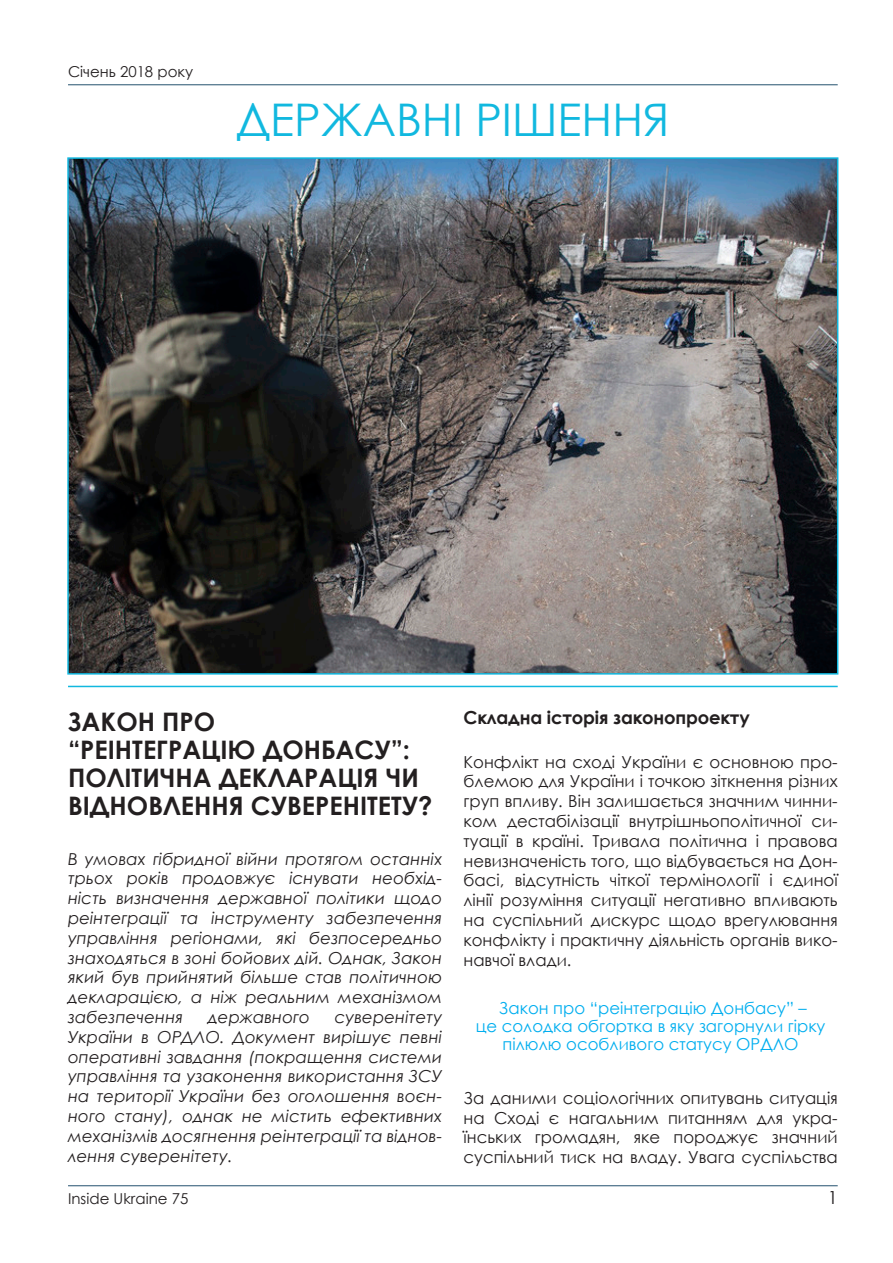
<style>
.page{position:relative;width:893px;height:1263px;background:#fff}
.page>*{position:absolute;margin:0;border:0;box-sizing:border-box;transform-origin:0 0}
.t1{font:45px "Century Gothic";color:#11b8df}
.t2{font:700 25.5px/28px "Century Gothic";color:#231f20}
.t3{font:700 18px "Century Gothic";letter-spacing:-.01em;color:#231f20}
.t4{font:18px "Century Gothic";color:#231f20}
.t5{font:italic 16.5px/19.8px "Century Gothic";letter-spacing:.005em;color:#231f20;text-align:justify}
.t6{font:16.5px/19.8px "Century Gothic";color:#231f20;text-align:justify}
.t7{font:16.5px/18.1px "Century Gothic";color:#00aeef;text-align:center}
.t8{font:15px "Century Gothic";color:#231f20}
</style>
<div class="page">
<hr style="left:68px;top:84px;width:770px;height:1px;background:#24516e">
<hr style="left:68px;top:1185px;width:770px;height:1px;background:#24516e">
<img style="left:70px;top:160px;width:765px;height:512px">
<hr style="left:68px;top:686px;width:770px;height:1px;background:#11b8df">
<p class="t8" style="left:68px;top:61px;width:127px">Січень 2018 року</p>
<h1 class="t1" style="left:236px;top:88px;width:435px">ДЕРЖАВНІ РІШЕННЯ</h1>
<h2 class="t2" style="left:68px;top:706px;width:366px">ЗАКОН ПРО<br>“РЕІНТЕГРАЦІЮ ДОНБАСУ”:<br>ПОЛІТИЧНА ДЕКЛАРАЦІЯ ЧИ<br>ВІДНОВЛЕННЯ СУВЕРЕНІТЕТУ?</h2>
<p class="t5" style="left:68px;top:848px;width:376px">В умовах гібридної війни протягом останніх трьох років продовжує існувати необхід&shy;ність визначення державної політики щодо реінтеграції та інструменту забезпечення управління регіонами, які безпосередньо знаходяться в зоні бойових дій. Однак, Закон який був прийнятий більше став політичною декларацією, а ніж реальним механізмом забезпечення</p>
<p class="t5" style="left:68px;top:1007px;width:376px;text-indent:267px">суверенітету України в ОРДЛО. Документ вирішує певні оперативні завдання (покращення системи управління та узаконення використання ЗСУ на території України без оголошення воєн&shy;ного стану), однак не містить ефективних механізмів досягнення реінтеграції та віднов&shy;лення суверенітету.</p>
<p class="t5" style="left:208px;top:1007px;width:103px">державного</p>
<p class="t8" style="left:68px;top:1188px;width:122px">Inside Ukraine 75</p>
<p class="t3" style="left:463px;top:704px;width:288px">Складна історія законопроекту</p>
<p class="t6" style="left:463px;top:751px;width:376px">Конфлікт на сході України є основною про&shy;блемою для України і точкою зіткнення різних груп впливу. Він залишається значним чинни&shy;ком дестабілізації внутрішньополітичної си&shy;туації в країні. Тривала політична і правова невизначеність того, що відбувається на Дон&shy;басі, відсутність чіткої термінології і єдиної лінії розуміння ситуації негативно впливають на суспільний дискурс щодо врегулювання конфлікту і практичну діяльність органів вико&shy;навчої влади.</p>
<p class="t7" style="left:476px;top:998px;width:351px">Закон про “реінтеграцію Донбасу” –<br>це солодка обгортка в яку загорнули гірку пілюлю особливого статусу ОРДЛО</p>
<p class="t6" style="left:463px;top:1087px;width:376px">За даними соціологічних опитувань ситуація на Сході є нагальним питанням для укра&shy;їнських громадян, яке породжує значний суспільний тиск на владу. Увага суспільства</p>
<p class="t4" style="left:828px;top:1185px;width:11px">1</p>
</div>
